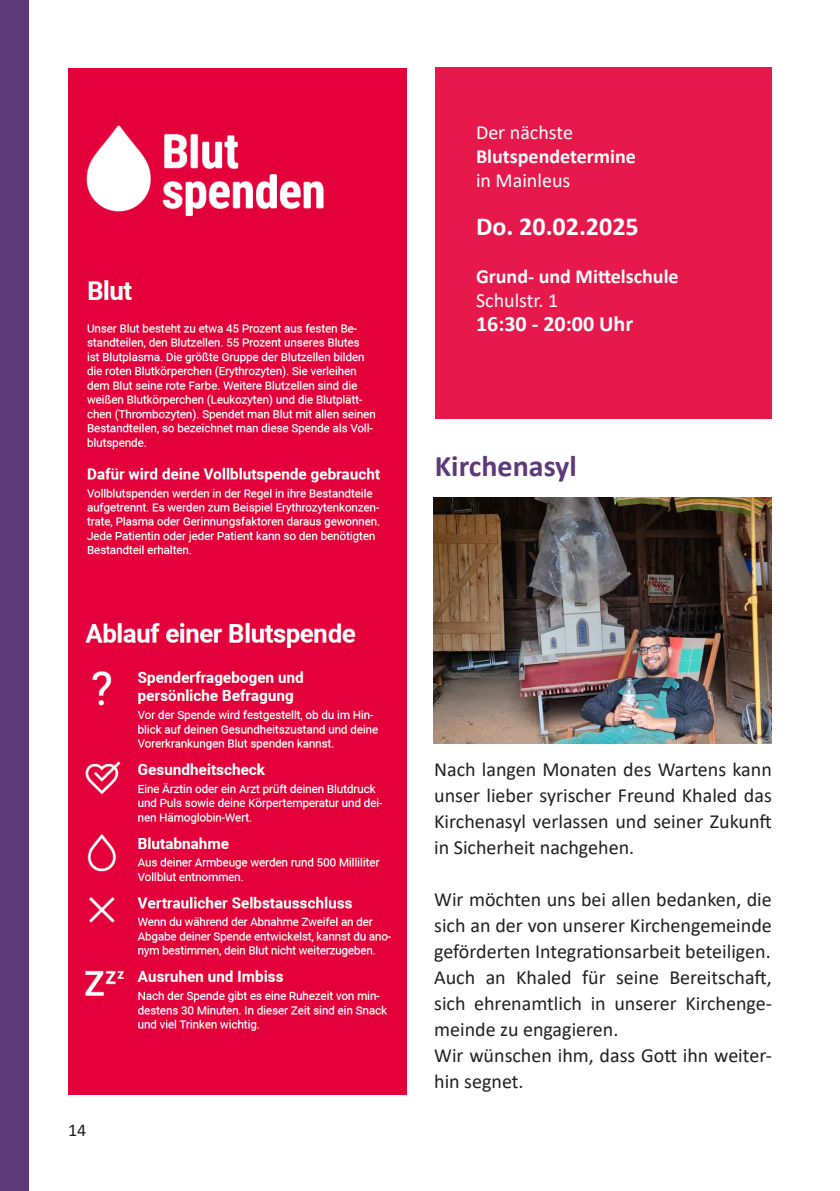
<style>
.page{position:relative;width:840px;height:1191px;background:#fff}
.page>*{position:absolute;margin:0;border:0;box-sizing:border-box;transform-origin:0 0}
.t1{font:700 30px "Calibri";color:#5e397a}
.t2{font:700 26px "Calibri";color:#fff}
.t3{font:700 22px "Calibri";color:#fff}
.t4{font:20px/26px "Calibri";color:#231f20;text-align:justify}
.t5{font:700 20px "Calibri";color:#fff}
.t6{font:20px "Calibri";color:#fff}
.t7{font:18px "Calibri";color:#231f20}
</style>
<div class="page">
<div style="left:435px;top:67px;width:336px;height:352px;background:#e7194c"></div>
<div style="left:0;top:0;width:28px;height:1191px;background:#5e397a"></div>
<img style="left:68px;top:68px;width:338px;height:505px">
<img style="left:68px;top:587px;width:338px;height:507px">
<img style="left:433px;top:497px;width:338px;height:246px">
<div style="left:68px;top:573px;width:338px;height:14px;background:#e4003a"></div>
<p class="t7" style="left:68px;top:1118px;width:20px">14</p>
<p class="t6" style="left:476px;top:118px;width:98px">Der nächste</p>
<p class="t5" style="left:476px;top:142px;width:161px">Blutspendetermine</p>
<p class="t6" style="left:476px;top:166px;width:96px">in Mainleus</p>
<p class="t2" style="left:476px;top:208px;width:164px">Do. 20.02.2025</p>
<p class="t5" style="left:476px;top:262px;width:204px">Grund- und Mittelschule</p>
<p class="t6" style="left:476px;top:286px;width:84px">Schulstr. 1</p>
<p class="t3" style="left:476px;top:308px;width:159px">16:30 - 20:00 Uhr</p>
<p class="t1" style="left:434px;top:444px;width:143px">Kirchenasyl</p>
<p class="t4" style="left:434px;top:755px;width:339px">Nach langen Monaten des Wartens kann unser lieber syrischer Freund Khaled das Kirchenasyl verlassen und seiner Zukunft in Sicherheit nachgehen.</p>
<p class="t4" style="left:434px;top:885px;width:339px">Wir möchten uns bei allen bedanken, die sich an der von unserer Kirchengemeinde geförderten Integrationsarbeit beteiligen.</p>
<p class="t4" style="left:434px;top:963px;width:339px">Auch an Khaled für seine Bereitschaft, sich ehrenamtlich in unserer Kirchenge&shy;meinde zu engagieren.</p>
<p class="t4" style="left:434px;top:1041px;width:339px">Wir wünschen ihm, dass Gott ihn weiter&shy;hin segnet.</p>
</div>
